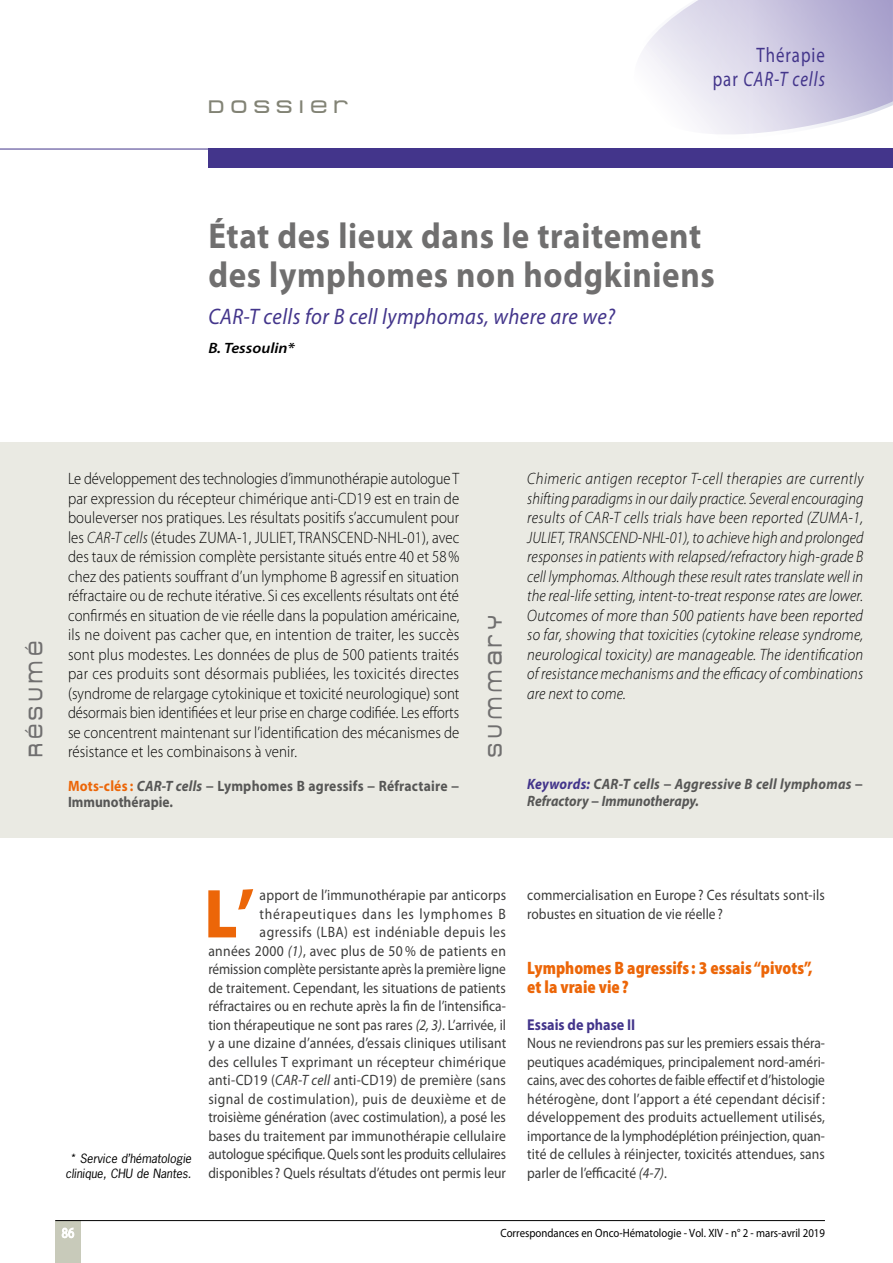
<style>
.page{position:relative;width:893px;height:1263px;background:#fff}
.page>*{position:absolute;margin:0;border:0;box-sizing:border-box;transform-origin:0 0}
.t1{font:900 69.9px "Myriad Pro";color:#ec6608;scale:.9 1}
.t2{font:700 36px/39px "Myriad Pro";letter-spacing:.02em;color:#706f6f;scale:.92 1}
.t3{font:italic 22.5px "Myriad Pro";letter-spacing:.02em;color:#43358b;scale:.92 1}
.t4{font:21px/24px "Myriad Pro";letter-spacing:.06em;color:#43358b;text-align:right;scale:.8 1}
.t5{font:19.5px "Metro DF";letter-spacing:.28em;color:#706f6f;scale:.8 1}
.t6{font:900 semi-condensed 18px/18.5px "Myriad Pro";color:#ec6608;scale:.9 1}
.t7{font:18px "Metro DF";letter-spacing:.35em;color:#828375}
.t8{font:300 16.5px/19.5px "Myriad Pro";letter-spacing:.01em;color:#000;text-align:justify;scale:.88 1}
.t9{font:italic 300 16.5px/19.5px "Myriad Pro";letter-spacing:.01em;color:#000;text-align:justify;scale:.91 1}
.t10{font:700 15.75px "Myriad Pro";color:#43358b;scale:.9 1}
.t11{font:15px/18.5px "Myriad Pro";letter-spacing:.005em;color:#3c3c3b;text-align:right;scale:.91 1}
.t12{font:15px/18.5px "Myriad Pro";letter-spacing:.005em;color:#3c3c3b;text-align:justify;scale:.9 1}
.t13{font:italic 700 15px/16.5px "Myriad Pro";letter-spacing:.015em;color:#575756;scale:.91 1}
.t14{font:700 15px/16.5px "Myriad Pro";letter-spacing:.015em;color:#575756;scale:.91 1}
.t15{font:italic 600 15px "Myriad Pro";color:#000;scale:1.1 1}
.t16{font:12px "Myriad Pro";color:#000;scale:.9 1}
.t17{font:italic 12px/15px "News Gothic Std";color:#000;text-align:center}
.s1{font-style:italic}
.s2{color:#ec6608}
.s3{color:#43358b}
</style>
<div class="page">
<div style="left:55px;top:1220px;width:26px;height:43px;background:#c8caba"></div>
<svg style="left:62px;top:1227px;width:12px;height:11px"></svg>
<hr style="left:55px;top:1220px;width:770px;height:1px;background:#000">
<svg style="left:644px;top:0;width:249px;height:134px"></svg>
<hr style="left:0;top:149px;width:893px;height:1px;background:#43358b">
<div style="left:208px;top:149px;width:685px;height:19px;background:#43358b"></div>
<div style="left:0;top:442px;width:893px;height:396px;background:#eaeae3"></div>
<p class="t7" style="left:208px;top:96px;width:142px">DOSSIER</p>
<p class="t4" style="left:713px;top:43px;width:142px">Thérapie<br>par <span class="s1">CAR-T cells</span></p>
<h2 class="t2" style="left:208px;top:217px;width:552px">État des lieux dans le traitement des lymphomes non hodgkiniens</h2>
<h3 class="t3" style="left:208px;top:304px;width:444px">CAR-T cells for B cell lymphomas, where are we?</h3>
<p class="t15" style="left:208px;top:340px;width:80px">B. Tessoulin*</p>
<p class="t5" style="left:25px;top:757px;width:147px;rotate:-90deg">RÉSUMÉ</p>
<p class="t8" style="left:68px;top:469px;width:446px">Le développement des technologies d’immunothérapie autologue T par expression du récepteur chimérique anti-CD19 est en train de bouleverser nos pratiques. Les résultats positifs s’accumulent pour les <span class="s1">CAR-T cells</span> (études ZUMA-1, JULIET, TRANSCEND-NHL-01), avec des taux de rémission complète persistante situés entre 40 et 58% chez des patients souffrant d’un lymphome B agressif en situation réfractaire ou de rechute itérative. Si ces excellents résultats ont été confirmés en situation de vie réelle dans la population américaine, ils ne doivent pas cacher que, en intention de traiter, les succès sont plus modestes. Les données de plus de 500 patients traités par ces produits sont désormais publiées, les toxicités directes (syndrome de relargage cytokinique et toxicité neurologique) sont désormais bien identifiées et leur prise en charge codifiée. Les efforts se concentrent maintenant sur l’identification des mécanismes de résistance et les combinaisons à venir.</p>
<p class="t14" style="left:68px;top:778px;width:431px"><span class="s2">Mots-clés :</span> <span class="s1">CAR-T cells</span> − Lymphomes B agressifs − Réfractaire −<br>Immunothérapie.</p>
<p class="t5" style="left:484px;top:757px;width:179px;rotate:-90deg">SUMMARY</p>
<p class="t9" style="left:527px;top:470px;width:371px">Chimeric antigen receptor T-cell therapies are currently shifting paradigms in our daily practice. Several encouraging results of CAR-T cells trials have been reported (ZUMA-1, JULIET, TRANSCEND-NHL-01), to achieve high and prolonged responses in patients with relapsed/refractory high-grade B cell lymphomas. Although these result rates translate well in the real-life setting, intent-to-treat response rates are lower.<br>Outcomes of more than 500 patients have been reported so far, showing that toxicities (cytokine release syndrome, neurological toxicity) are manageable. The identification of resistance mechanisms and the efficacy of combinations are next to come.</p>
<p class="t13" style="left:527px;top:776px;width:370px"><span class="s3">Keywords:</span> CAR-T cells − Aggressive B cell lymphomas −<br>Refractory − Immunotherapy.</p>
<p class="t17" style="left:65px;top:1151px;width:127px">* Service d’hématologie clinique, CHU de Nantes.</p>
<h1 class="t1" style="left:204px;top:874px;width:57px">L’</h1>
<p class="t11" style="left:208px;top:886px;width:329px">apport de l’immunothérapie par anticorps thérapeutiques dans les lymphomes B agressifs (LBA) est indéniable depuis les<br>années 2000 <span class="s1">(1)</span>, avec plus de 50 % de patients en rémission complète persistante après la première ligne de traitement. Cependant, les situations de patients réfractaires ou en rechute après la fin de l’intensifica&shy;tion thérapeutique ne sont pas rares <span class="s1">(2, 3)</span>. L’arrivée, il y a une dizaine d’années, d’essais cliniques utilisant des cellules T exprimant un récepteur chimérique anti-CD19 (<span class="s1">CAR-T cell</span> anti-CD19) de première (sans signal de costimulation), puis de deuxième et de troisième génération (avec costimulation), a posé les bases du traitement par immunothérapie cellulaire autologue spécifique. Quels sont les produits cellulaires disponibles ? Quels résultats d’études ont permis leur</p>
<p class="t11" style="left:527px;top:886px;width:329px;text-align:left">commercialisation en Europe ? Ces résultats sont-ils robustes en situation de vie réelle?</p>
<p class="t6" style="left:527px;top:959px;width:319px">Lymphomes B agressifs : 3 essais “pivots”, et la vraie vie?</p>
<p class="t10" style="left:527px;top:1016px;width:121px">Essais de phase II</p>
<p class="t12" style="left:527px;top:1034px;width:332px">Nous ne reviendrons pas sur les premiers essais théra&shy;peutiques académiques, principalement nord-améri&shy;cains, avec des cohortes de faible effectif et d’histologie hétérogène, dont l’apport a été cependant décisif : développement des produits actuellement utilisés, importance de la lymphodéplétion préinjection, quan&shy;tité de cellules à réinjecter, toxicités attendues, sans parler de l’efficacité <span class="s1">(4-7)</span>.</p>
<p class="t16" style="left:500px;top:1226px;width:362px">Correspondances en Onco-Hématologie - Vol. XIV - n° 2 - mars-avril 2019</p>
</div>
